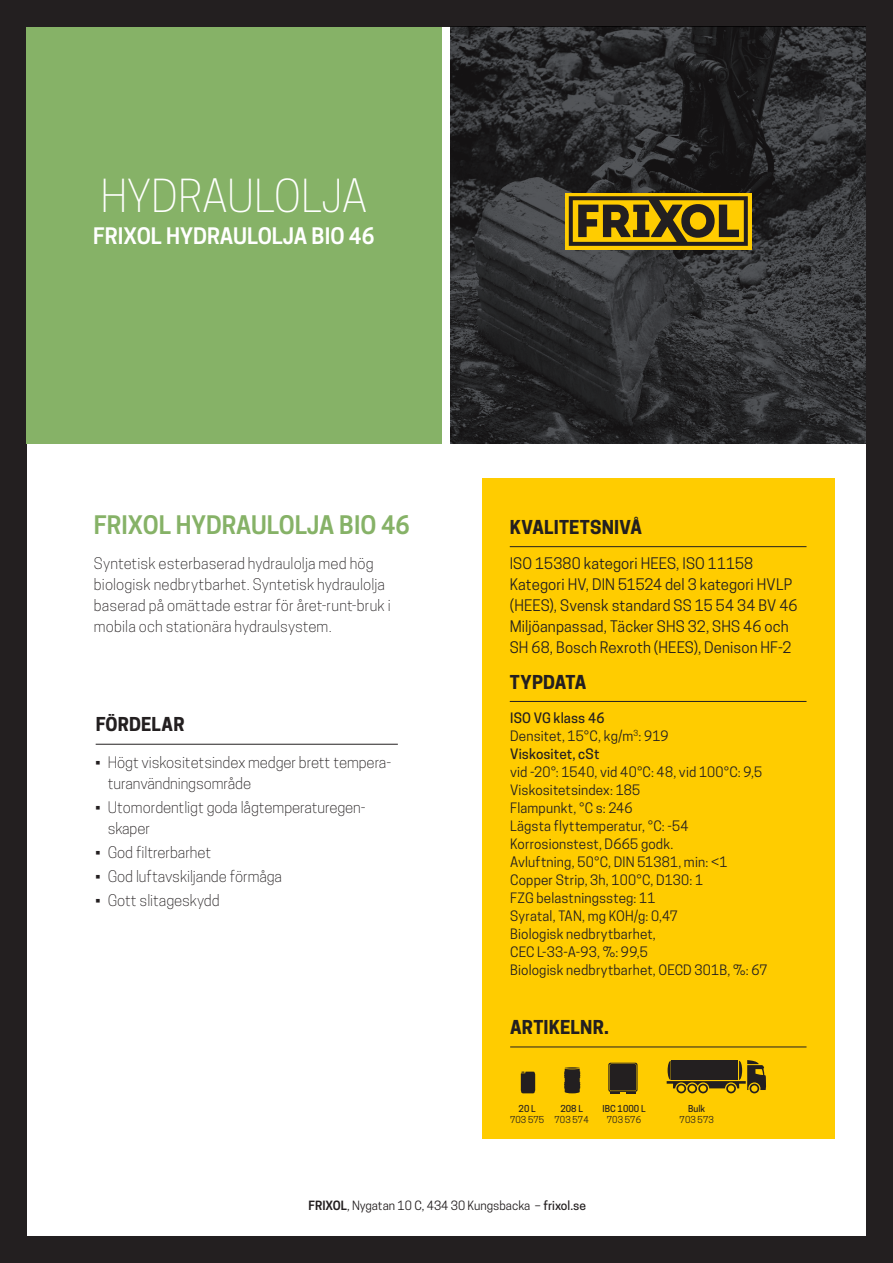
<style>
.page{position:relative;width:893px;height:1263px;background:#fff}
.page>*{position:absolute;margin:0;border:0;box-sizing:border-box;transform-origin:0 0}
.t1{font:300 42.75px "Cooper Hewitt";color:#fff}
.t2{font:600 24px "Cooper Hewitt";color:#86b267}
.t3{font:600 21.3px "Cooper Hewitt";color:#fff}
.t4{font:700 18px "Cooper Hewitt";letter-spacing:.01em;color:#231f20}
.Cooper_Light_10_14{font:300 15px/21px "Cooper Hewitt";letter-spacing:-.005em;color:#231f20}
.Cooper_Book_10_14{font:15px/21px "Cooper Hewitt";letter-spacing:.005em;color:#231f20}
.Cooper_Book_10_14-2{font:13.5px "Cooper Hewitt";letter-spacing:.01em;color:#231f20}
.Cooper_Book_10_14-3{font:500 13.5px "Cooper Hewitt";letter-spacing:.005em;color:#231f20}
.t5{font:12px "Cooper Hewitt";color:#231f20}
.t6{font:9px "Cooper Hewitt";color:#231f20}
.t7{font:500 9px "Cooper Hewitt";color:#231f20}
.s1{font-weight:600}
.s2{font-weight:500}
</style>
<div class="page">
<div style="left:0;top:0;width:893px;height:1263px;border:27px solid #231f20"></div>
<div style="left:482px;top:478px;width:353px;height:660px;background:#fc0"></div>
<div style="left:27px;top:27px;width:415px;height:416px;background:#86b267"></div>
<img style="left:451px;top:27px;width:415px;height:416px">
<div style="left:565px;top:193px;width:187px;height:56px;background:#fc0"></div>
<svg style="left:569px;top:196px;width:179px;height:50px"></svg>
<hr style="left:510px;top:546px;width:296px;height:1px;background:#231f20">
<hr style="left:96px;top:744px;width:302px;height:1px;background:#231f20">
<hr style="left:510px;top:1046px;width:296px;height:1px;background:#231f20">
<hr style="left:510px;top:701px;width:296px;height:1px;background:#231f20">
<svg style="left:667px;top:1060px;width:99px;height:33px"></svg>
<svg style="left:608px;top:1063px;width:29px;height:30px"></svg>
<svg style="left:564px;top:1067px;width:16px;height:26px"></svg>
<svg style="left:521px;top:1071px;width:14px;height:22px"></svg>
<p class="t1" style="left:100px;top:171px;width:269px">HYDRAULOLJA</p>
<p class="t3" style="left:93px;top:223px;width:283px">FRIXOL HYDRAULOLJA BIO 46</p>
<p class="t2" style="left:94px;top:511px;width:317px">FRIXOL HYDRAULOLJA BIO 46</p>
<p class="Cooper_Light_10_14" style="left:94px;top:553px;width:298px">Syntetisk esterbaserad hydraulolja med hög biologisk nedbrytbarhet. Syntetisk hydraulolja baserad på omättade estrar för året-runt-bruk i mobila och stationära hydraulsystem.</p>
<h3 class="t4" style="left:96px;top:714px;width:90px">FÖRDELAR</h3>
<p class="Cooper_Light_10_14" style="left:108px;top:752px;width:285px;text-indent:-13px">• Högt viskositetsindex medger brett tempera&shy;turanvändningsområde</p>
<p class="Cooper_Light_10_14" style="left:108px;top:797px;width:259px;text-indent:-13px">• Utomordentligt goda lågtemperaturegen&shy;skaper</p>
<p class="Cooper_Light_10_14" style="left:95px;top:842px;width:118px">• God filtrerbarhet</p>
<p class="Cooper_Light_10_14" style="left:95px;top:866px;width:189px">• God luftavskiljande förmåga</p>
<p class="Cooper_Light_10_14" style="left:95px;top:890px;width:126px">• Gott slitageskydd</p>
<h3 class="t4" style="left:510px;top:516px;width:134px">KVALITETSNIVÅ</h3>
<p class="Cooper_Book_10_14" style="left:510px;top:553px;width:289px">ISO 15380 kategori HEES, ISO 11158<br>Kategori HV, DIN 51524 del 3 kategori HVLP (HEES), Svensk standard SS 15 54 34 BV 46<br>Miljöanpassad, Täcker SHS 32, SHS 46 och SH 68, Bosch Rexroth (HEES), Denison HF-2</p>
<p class="t4" style="left:510px;top:671px;width:78px">TYPDATA</p>
<p class="Cooper_Book_10_14-3" style="left:510px;top:710px;width:96px">ISO VG klass 46</p>
<p class="Cooper_Book_10_14-2" style="left:510px;top:728px;width:160px">Densitet, 15°C, kg/m<sup>3</sup>: 919</p>
<p class="Cooper_Book_10_14-3" style="left:510px;top:746px;width:91px">Viskositet, cSt</p>
<p class="Cooper_Book_10_14-2" style="left:510px;top:764px;width:253px">vid -20°: 1540, vid 40°C: 48, vid 100°C: 9,5</p>
<p class="Cooper_Book_10_14-2" style="left:510px;top:782px;width:132px">Viskositetsindex: 185</p>
<p class="Cooper_Book_10_14-2" style="left:510px;top:800px;width:124px">Flampunkt, °C s: 246</p>
<p class="Cooper_Book_10_14-2" style="left:510px;top:818px;width:180px">Lägsta flyttemperatur, °C: -54</p>
<p class="Cooper_Book_10_14-2" style="left:510px;top:836px;width:165px">Korrosionstest, D665 godk.</p>
<p class="Cooper_Book_10_14-2" style="left:510px;top:854px;width:219px">Avluftning, 50°C, DIN 51381, min: &lt;1</p>
<p class="Cooper_Book_10_14-2" style="left:510px;top:872px;width:194px">Copper Strip, 3h, 100°C, D130: 1</p>
<p class="Cooper_Book_10_14-2" style="left:510px;top:890px;width:147px">FZG belastningssteg: 11</p>
<p class="Cooper_Book_10_14-2" style="left:510px;top:908px;width:169px">Syratal, TAN, mg KOH/g: 0,47</p>
<p class="Cooper_Book_10_14-2" style="left:510px;top:926px;width:147px">Biologisk nedbrytbarhet,</p>
<p class="Cooper_Book_10_14-2" style="left:510px;top:944px;width:139px">CEC L-33-A-93, %: 99,5</p>
<p class="Cooper_Book_10_14-2" style="left:510px;top:962px;width:259px">Biologisk nedbrytbarhet, OECD 301B, %: 67</p>
<p class="t4" style="left:510px;top:1017px;width:100px">ARTIKELNR.</p>
<p class="t7" style="left:519px;top:1103px;width:19px">20 L</p>
<p class="t6" style="left:510px;top:1114px;width:36px">703 575</p>
<p class="t7" style="left:560px;top:1103px;width:24px">208 L</p>
<p class="t6" style="left:555px;top:1114px;width:36px">703 574</p>
<p class="t7" style="left:602px;top:1103px;width:45px">IBC 1000 L</p>
<p class="t6" style="left:607px;top:1114px;width:36px">703 576</p>
<p class="t7" style="left:688px;top:1103px;width:19px">Bulk</p>
<p class="t6" style="left:680px;top:1114px;width:36px">703 573</p>
<p class="t5" style="left:309px;top:1199px;width:279px"><span class="s1">FRIXOL</span>, Nygatan 10 C, 434 30 Kungsbacka – <span class="s2">frixol.se</span></p>
</div>
